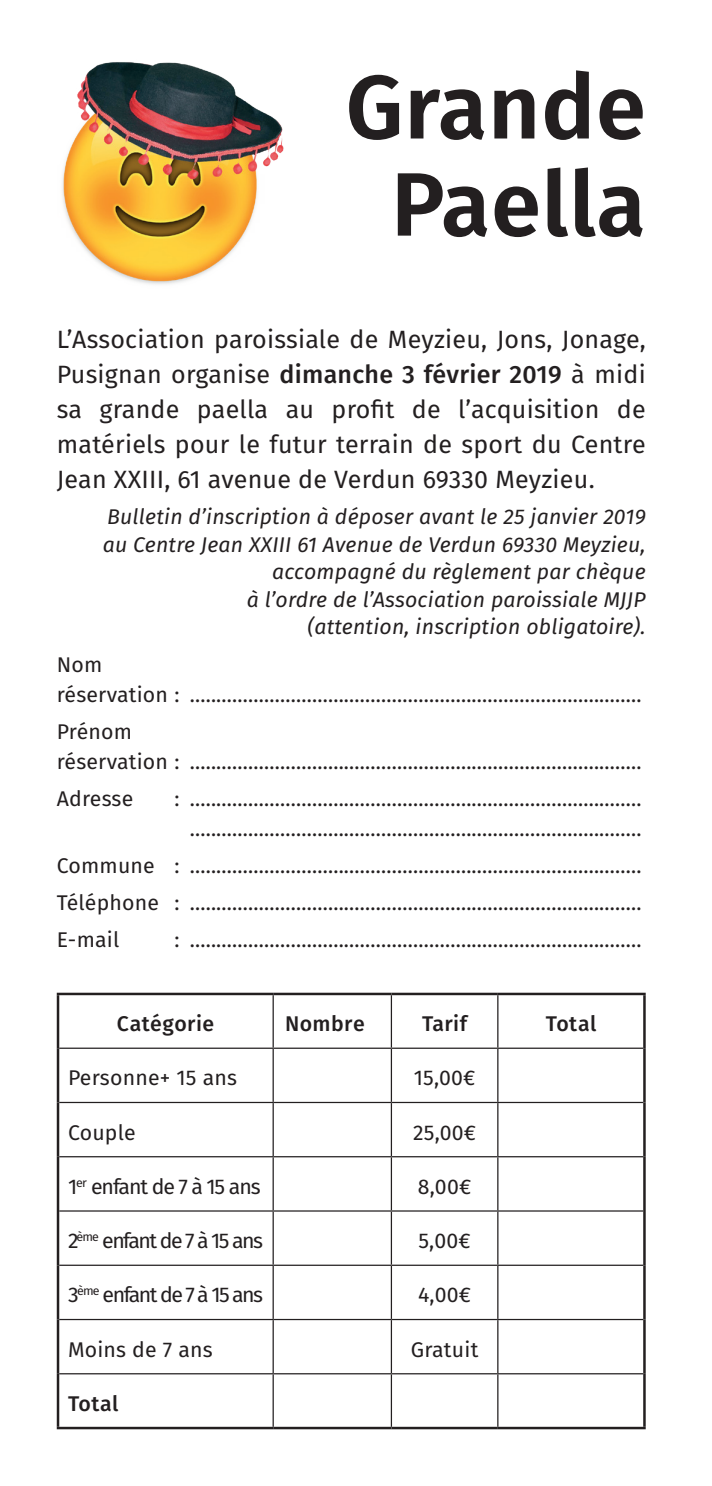
<style>
.page{position:relative;width:712px;height:1486px;background:#fff}
.page>*{position:absolute;margin:0;border:0;box-sizing:border-box;transform-origin:0 0}
.t1{font:600 90px/97px "Fira Sans";letter-spacing:.01em;color:#231f20;text-align:center}
.t2{font:25px/35px "Fira Sans";letter-spacing:.01em;color:#231f20;text-align:justify}
.t3{font:21.25px/30px "Fira Sans";letter-spacing:.01em;color:#231f20}
.t4{font:italic 21.25px/27.5px "Fira Sans";letter-spacing:.01em;color:#231f20;text-align:right}
.t5{font:21.25px "Fira Sans";letter-spacing:-.07em;color:#231f20}
.t6{font:500 21.25px "Fira Sans";letter-spacing:.02em;color:#231f20}
.t7{font:21.25px "Fira Sans";letter-spacing:-.05em;color:#231f20}
.s1{font-weight:500}
.s2{color:#fff}
</style>
<div class="page">
<img style="left:62px;top:62px;width:222px;height:223px">
<hr style="left:57px;top:993px;width:216px;height:2px;background:#231f20">
<hr style="left:57px;top:995px;width:2px;height:53px;background:#231f20">
<hr style="left:273px;top:993px;width:118px;height:2px;background:#231f20">
<hr style="left:391px;top:993px;width:106px;height:2px;background:#231f20">
<hr style="left:497px;top:993px;width:148px;height:2px;background:#231f20">
<hr style="left:642px;top:995px;width:3px;height:53px;background:#231f20">
<hr style="left:57px;top:1048px;width:2px;height:54px;background:#231f20">
<hr style="left:642px;top:1048px;width:3px;height:54px;background:#231f20">
<hr style="left:57px;top:1102px;width:2px;height:55px;background:#231f20">
<hr style="left:642px;top:1102px;width:3px;height:55px;background:#231f20">
<hr style="left:57px;top:1157px;width:2px;height:54px;background:#231f20">
<hr style="left:642px;top:1157px;width:3px;height:54px;background:#231f20">
<hr style="left:57px;top:1211px;width:2px;height:54px;background:#231f20">
<hr style="left:642px;top:1211px;width:3px;height:54px;background:#231f20">
<hr style="left:57px;top:1265px;width:2px;height:54px;background:#231f20">
<hr style="left:642px;top:1265px;width:3px;height:54px;background:#231f20">
<hr style="left:57px;top:1319px;width:2px;height:55px;background:#231f20">
<hr style="left:642px;top:1319px;width:3px;height:55px;background:#231f20">
<hr style="left:57px;top:1374px;width:2px;height:53px;background:#231f20">
<hr style="left:642px;top:1374px;width:3px;height:53px;background:#231f20">
<hr style="left:57px;top:1427px;width:216px;height:2px;background:#231f20">
<hr style="left:273px;top:1427px;width:118px;height:2px;background:#231f20">
<hr style="left:391px;top:1427px;width:106px;height:2px;background:#231f20">
<hr style="left:497px;top:1427px;width:148px;height:2px;background:#231f20">
<hr style="left:272px;top:995px;width:1px;height:52px;background:#231f20">
<hr style="left:390px;top:995px;width:2px;height:52px;background:#231f20">
<hr style="left:497px;top:995px;width:1px;height:52px;background:#231f20">
<hr style="left:59px;top:1047px;width:214px;height:2px;background:#231f20">
<hr style="left:273px;top:1047px;width:118px;height:2px;background:#231f20">
<hr style="left:272px;top:1049px;width:1px;height:53px;background:#231f20">
<hr style="left:391px;top:1047px;width:106px;height:2px;background:#231f20">
<hr style="left:390px;top:1049px;width:2px;height:53px;background:#231f20">
<hr style="left:497px;top:1047px;width:145px;height:2px;background:#231f20">
<hr style="left:497px;top:1049px;width:1px;height:53px;background:#231f20">
<hr style="left:59px;top:1102px;width:214px;height:1px;background:#231f20">
<hr style="left:273px;top:1102px;width:118px;height:1px;background:#231f20">
<hr style="left:272px;top:1103px;width:1px;height:53px;background:#231f20">
<hr style="left:391px;top:1102px;width:106px;height:1px;background:#231f20">
<hr style="left:390px;top:1103px;width:2px;height:53px;background:#231f20">
<hr style="left:497px;top:1102px;width:145px;height:1px;background:#231f20">
<hr style="left:497px;top:1103px;width:1px;height:53px;background:#231f20">
<hr style="left:59px;top:1156px;width:214px;height:1px;background:#231f20">
<hr style="left:273px;top:1156px;width:118px;height:1px;background:#231f20">
<hr style="left:272px;top:1157px;width:1px;height:53px;background:#231f20">
<hr style="left:391px;top:1156px;width:106px;height:1px;background:#231f20">
<hr style="left:390px;top:1157px;width:2px;height:53px;background:#231f20">
<hr style="left:497px;top:1156px;width:145px;height:1px;background:#231f20">
<hr style="left:497px;top:1157px;width:1px;height:53px;background:#231f20">
<hr style="left:59px;top:1210px;width:214px;height:1px;background:#231f20">
<hr style="left:273px;top:1210px;width:118px;height:1px;background:#231f20">
<hr style="left:272px;top:1211px;width:1px;height:54px;background:#231f20">
<hr style="left:391px;top:1210px;width:106px;height:1px;background:#231f20">
<hr style="left:390px;top:1211px;width:2px;height:54px;background:#231f20">
<hr style="left:497px;top:1210px;width:145px;height:1px;background:#231f20">
<hr style="left:497px;top:1211px;width:1px;height:54px;background:#231f20">
<hr style="left:59px;top:1265px;width:214px;height:1px;background:#231f20">
<hr style="left:273px;top:1265px;width:118px;height:1px;background:#231f20">
<hr style="left:272px;top:1266px;width:1px;height:53px;background:#231f20">
<hr style="left:391px;top:1265px;width:106px;height:1px;background:#231f20">
<hr style="left:390px;top:1266px;width:2px;height:53px;background:#231f20">
<hr style="left:497px;top:1265px;width:145px;height:1px;background:#231f20">
<hr style="left:497px;top:1266px;width:1px;height:53px;background:#231f20">
<hr style="left:59px;top:1319px;width:214px;height:1px;background:#231f20">
<hr style="left:273px;top:1319px;width:118px;height:1px;background:#231f20">
<hr style="left:272px;top:1320px;width:1px;height:53px;background:#231f20">
<hr style="left:391px;top:1319px;width:106px;height:1px;background:#231f20">
<hr style="left:390px;top:1320px;width:2px;height:53px;background:#231f20">
<hr style="left:497px;top:1319px;width:145px;height:1px;background:#231f20">
<hr style="left:497px;top:1320px;width:1px;height:53px;background:#231f20">
<hr style="left:59px;top:1373px;width:214px;height:1px;background:#231f20">
<hr style="left:273px;top:1373px;width:118px;height:1px;background:#231f20">
<hr style="left:272px;top:1374px;width:1px;height:53px;background:#231f20">
<hr style="left:391px;top:1373px;width:106px;height:1px;background:#231f20">
<hr style="left:390px;top:1374px;width:2px;height:53px;background:#231f20">
<hr style="left:497px;top:1373px;width:145px;height:1px;background:#231f20">
<hr style="left:497px;top:1374px;width:1px;height:53px;background:#231f20">
<h1 class="t1" style="left:345px;top:53px;width:301px">Grande<br>Paella</h1>
<p class="t2" style="left:57px;top:322px;width:590px">L’Association paroissiale de Meyzieu, Jons, Jonage, Pusignan organise <span class="s1">dimanche 3 février 2019</span> à midi sa grande paella au profit de l’acquisition de matériels pour le futur terrain de sport du Centre Jean XXIII, 61 avenue de Verdun 69330 Meyzieu.</p>
<p class="t4" style="left:103px;top:503px;width:544px">Bulletin d’inscription à déposer avant le 25 janvier 2019 au Centre Jean XXIII 61 Avenue de Verdun 69330 Meyzieu, accompagné du règlement par chèque<br>à l’ordre de l’Association paroissiale MJJP<br>(attention, inscription obligatoire).</p>
<p class="t3" style="left:57px;top:649px;width:586px">Nom<br>réservation : .....................................................................................</p>
<p class="t3" style="left:57px;top:716px;width:586px">Prénom<br>réservation : .....................................................................................</p>
<p class="t3" style="left:57px;top:783px;width:78px">Adresse</p>
<p class="t3" style="left:174px;top:783px;width:468px;text-align:right">: ..................................................................................... .....................................................................................</p>
<p class="t3" style="left:57px;top:846px;width:586px;line-height:37px;text-align:justify">Commune : .....................................................................................<br>Téléphone : .....................................................................................<br>E-mail</p>
<p class="t3" style="left:174px;top:924px;width:468px">: .....................................................................................</p>
<p class="t6" style="left:117px;top:1006px;width:99px">Catégorie</p>
<p class="t6" style="left:285px;top:1006px;width:96px">Nombre<span class="s2">N</span></p>
<p class="t6" style="left:421px;top:1006px;width:47px">Tarif</p>
<p class="t6" style="left:545px;top:1006px;width:52px">Total</p>
<p class="t3" style="left:68px;top:1062px;width:170px">Personne+ 15 ans</p>
<p class="t3" style="left:413px;top:1062px;width:63px">15,00€</p>
<p class="t3" style="left:68px;top:1116px;width:69px">Couple</p>
<p class="t3" style="left:413px;top:1116px;width:65px">25,00€</p>
<p class="t7" style="left:68px;top:1170px;width:194px">1<sup>er</sup> enfant de 7 à 15 ans</p>
<p class="t3" style="left:417px;top:1171px;width:55px">8,00€</p>
<p class="t5" style="left:68px;top:1224px;width:196px">2<sup>ème</sup> enfant de 7 à 15 ans</p>
<p class="t3" style="left:418px;top:1225px;width:54px">5,00€</p>
<p class="t5" style="left:68px;top:1279px;width:196px">3<sup>ème</sup> enfant de 7 à 15 ans</p>
<p class="t3" style="left:418px;top:1279px;width:54px">4,00€</p>
<p class="t3" style="left:68px;top:1333px;width:146px">Moins de 7 ans</p>
<p class="t3" style="left:410px;top:1333px;width:69px">Gratuit</p>
<p class="t6" style="left:68px;top:1386px;width:52px">Total</p>
</div>
